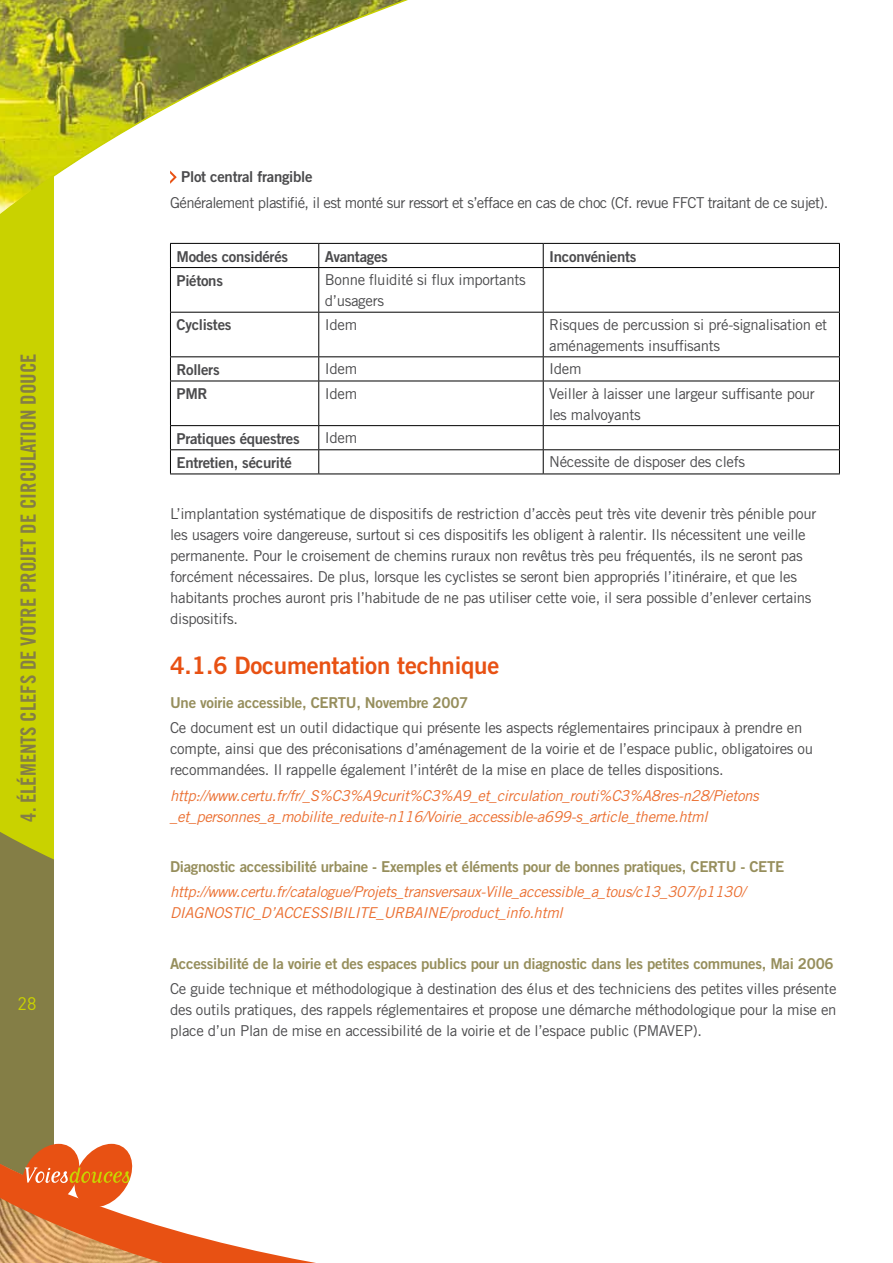
<style>
.page{position:relative;width:893px;height:1263px;background:#fff}
.page>*{position:absolute;margin:0;border:0;box-sizing:border-box;transform-origin:0 0}
.t1{font:24px "Trade Gothic Bold Two";letter-spacing:-.01em;color:#e85113}
.t2{font:21px "Trade Gothic Bold Cond Twenty";color:#847e46}
.t3{font:18px "DIN";color:#c9d200}
.t4{font:15px/21px "Trade Gothic";letter-spacing:-.02em;color:#4b4b4d}
.t5{font:italic 15px/21px "Trade Gothic";letter-spacing:-.02em;color:#eb6f31}
.t6{font:15px "Trade Gothic Bold Two";letter-spacing:-.02em;color:#968e5c}
.t7{font:15px "Trade Gothic Bold Two";letter-spacing:-.02em;color:#4b4b4d}
.t8{font:15px "Trade Gothic";letter-spacing:-.04em;color:#4b4b4d}
</style>
<div class="page">
<div style="left:0;top:415px;width:54px;height:237px;background:#c9d200"></div>
<svg style="left:0;top:652px;width:316px;height:611px"></svg>
<svg style="left:0;top:0;width:840px;height:415px"></svg>
<svg style="left:0;top:1144px;width:285px;height:119px"></svg>
<svg style="left:170px;top:171px;width:7px;height:13px"></svg>
<hr style="left:170px;top:243px;width:149px;height:1px;background:#000">
<svg style="left:170px;top:244px;width:1px;height:23px"></svg>
<hr style="left:319px;top:243px;width:224px;height:1px;background:#000">
<svg style="left:318px;top:244px;width:1px;height:23px"></svg>
<hr style="left:543px;top:243px;width:297px;height:1px;background:#000">
<svg style="left:543px;top:244px;width:1px;height:23px"></svg>
<svg style="left:839px;top:244px;width:1px;height:23px"></svg>
<hr style="left:170px;top:267px;width:149px;height:1px;background:#000">
<hr style="left:170px;top:268px;width:1px;height:44px;background:#000">
<hr style="left:319px;top:267px;width:224px;height:1px;background:#000">
<hr style="left:318px;top:268px;width:1px;height:44px;background:#000">
<hr style="left:543px;top:267px;width:297px;height:1px;background:#000">
<hr style="left:543px;top:268px;width:1px;height:44px;background:#000">
<hr style="left:839px;top:268px;width:1px;height:44px;background:#000">
<hr style="left:170px;top:312px;width:149px;height:1px;background:#000">
<hr style="left:170px;top:313px;width:1px;height:43px;background:#000">
<hr style="left:319px;top:312px;width:224px;height:1px;background:#000">
<hr style="left:318px;top:313px;width:1px;height:43px;background:#000">
<hr style="left:543px;top:312px;width:297px;height:1px;background:#000">
<hr style="left:543px;top:313px;width:1px;height:43px;background:#000">
<hr style="left:839px;top:313px;width:1px;height:43px;background:#000">
<hr style="left:170px;top:356px;width:149px;height:1px;background:#000">
<svg style="left:170px;top:357px;width:1px;height:24px"></svg>
<hr style="left:319px;top:356px;width:224px;height:1px;background:#000">
<svg style="left:318px;top:357px;width:1px;height:24px"></svg>
<hr style="left:543px;top:356px;width:297px;height:1px;background:#000">
<svg style="left:543px;top:357px;width:1px;height:24px"></svg>
<svg style="left:839px;top:357px;width:1px;height:24px"></svg>
<hr style="left:170px;top:381px;width:149px;height:1px;background:#000">
<hr style="left:170px;top:381px;width:1px;height:44px;background:#000">
<hr style="left:319px;top:381px;width:224px;height:1px;background:#000">
<hr style="left:318px;top:381px;width:1px;height:44px;background:#000">
<hr style="left:543px;top:381px;width:297px;height:1px;background:#000">
<hr style="left:543px;top:381px;width:1px;height:44px;background:#000">
<hr style="left:839px;top:381px;width:1px;height:44px;background:#000">
<hr style="left:170px;top:425px;width:149px;height:1px;background:#000">
<hr style="left:319px;top:425px;width:224px;height:1px;background:#000">
<hr style="left:543px;top:425px;width:297px;height:1px;background:#000">
<hr style="left:170px;top:449px;width:149px;height:1px;background:#000">
<svg style="left:170px;top:426px;width:1px;height:48px"></svg>
<hr style="left:319px;top:449px;width:224px;height:1px;background:#000">
<svg style="left:318px;top:426px;width:1px;height:48px"></svg>
<hr style="left:543px;top:449px;width:297px;height:1px;background:#000">
<svg style="left:543px;top:426px;width:1px;height:48px"></svg>
<svg style="left:839px;top:426px;width:1px;height:48px"></svg>
<hr style="left:170px;top:474px;width:149px;height:1px;background:#000">
<hr style="left:319px;top:474px;width:224px;height:1px;background:#000">
<hr style="left:543px;top:474px;width:297px;height:1px;background:#000">
<h2 class="t2" style="left:16px;top:822px;width:470px;rotate:-90deg">4. ÉLÉMENTS CLEFS DE VOTRE PROJET DE CIRCULATION DOUCE</h2>
<p class="t3" style="left:18px;top:992px;width:20px">28</p>
<p class="t7" style="left:181px;top:168px;width:133px">Plot central frangible</p>
<p class="t8" style="left:170px;top:193px;width:660px">Généralement plastifié, il est monté sur ressort et s’efface en cas de choc (Cf. revue FFCT traitant de ce sujet).</p>
<p class="t7" style="left:176px;top:247px;width:113px">Modes considérés</p>
<p class="t7" style="left:325px;top:247px;width:65px">Avantages</p>
<p class="t7" style="left:549px;top:247px;width:89px">Inconvénients</p>
<p class="t7" style="left:176px;top:271px;width:48px">Piétons</p>
<p class="t4" style="left:325px;top:269px;width:202px">Bonne fluidité si flux importants d’usagers</p>
<p class="t7" style="left:176px;top:316px;width:57px">Cyclistes</p>
<p class="t4" style="left:325px;top:314px;width:34px">Idem</p>
<p class="t4" style="left:549px;top:314px;width:280px">Risques de percussion si pré-signalisation et aménagements insuffisants</p>
<p class="t7" style="left:176px;top:360px;width:45px">Rollers</p>
<p class="t4" style="left:325px;top:358px;width:34px">Idem</p>
<p class="t4" style="left:549px;top:358px;width:34px">Idem</p>
<p class="t7" style="left:176px;top:384px;width:33px">PMR</p>
<p class="t4" style="left:325px;top:383px;width:34px">Idem</p>
<p class="t4" style="left:549px;top:383px;width:267px">Veiller à laisser une largeur suffisante pour les malvoyants</p>
<p class="t7" style="left:176px;top:429px;width:125px">Pratiques équestres</p>
<p class="t4" style="left:325px;top:427px;width:34px">Idem</p>
<p class="t7" style="left:176px;top:453px;width:117px">Entretien, sécurité</p>
<p class="t4" style="left:549px;top:451px;width:197px">Nécessite de disposer des clefs</p>
<p class="t4" style="left:170px;top:503px;width:648px">L’implantation systématique de dispositifs de restriction d’accès peut très vite devenir très pénible pour les usagers voire dangereuse, surtout si ces dispositifs les obligent à ralentir. Ils nécessitent une veille permanente. Pour le croisement de chemins ruraux non revêtus très peu fréquentés, ils ne seront pas forcément nécessaires. De plus, lorsque les cyclistes se seront bien appropriés l’itinéraire, et que les habitants proches auront pris l’habitude de ne pas utiliser cette voie, il sera possible d’enlever certains dispositifs.</p>
<h1 class="t1" style="left:170px;top:651px;width:331px">4.1.6 Documentation technique</h1>
<p class="t6" style="left:170px;top:693px;width:300px">Une voirie accessible, CERTU, Novembre 2007</p>
<p class="t4" style="left:170px;top:717px;width:644px">Ce document est un outil didactique qui présente les aspects réglementaires principaux à prendre en compte, ainsi que des préconisations d’aménagement de la voirie et de l’espace public, obligatoires ou recommandées. Il rappelle également l’intérêt de la mise en place de telles dispositions.</p>
<p class="t5" style="left:170px;top:784px;width:590px">http://www.certu.fr/fr/_S%C3%A9curit%C3%A9_et_circulation_routi%C3%A8res-n28/Pietons _et_personnes_a_mobilite_reduite-n116/Voirie_accessible-a699-s_article_theme.html</p>
<p class="t6" style="left:170px;top:857px;width:616px">Diagnostic accessibilité urbaine - Exemples et éléments pour de bonnes pratiques, CERTU - CETE</p>
<p class="t5" style="left:170px;top:881px;width:577px">http://www.certu.fr/catalogue/Projets_transversaux-Ville_accessible_a_tous/c13_307/p1130/<br>DIAGNOSTIC_D’ACCESSIBILITE_URBAINE/product_info.html</p>
<p class="t6" style="left:170px;top:954px;width:665px">Accessibilité de la voirie et des espaces publics pour un diagnostic dans les petites communes, Mai 2006</p>
<p class="t4" style="left:170px;top:978px;width:668px;text-align:justify">Ce guide technique et méthodologique à destination des élus et des techniciens des petites villes présente des outils pratiques, des rappels réglementaires et propose une démarche méthodologique pour la mise en place d’un Plan de mise en accessibilité de la voirie et de l’espace public (PMAVEP).</p>
</div>
